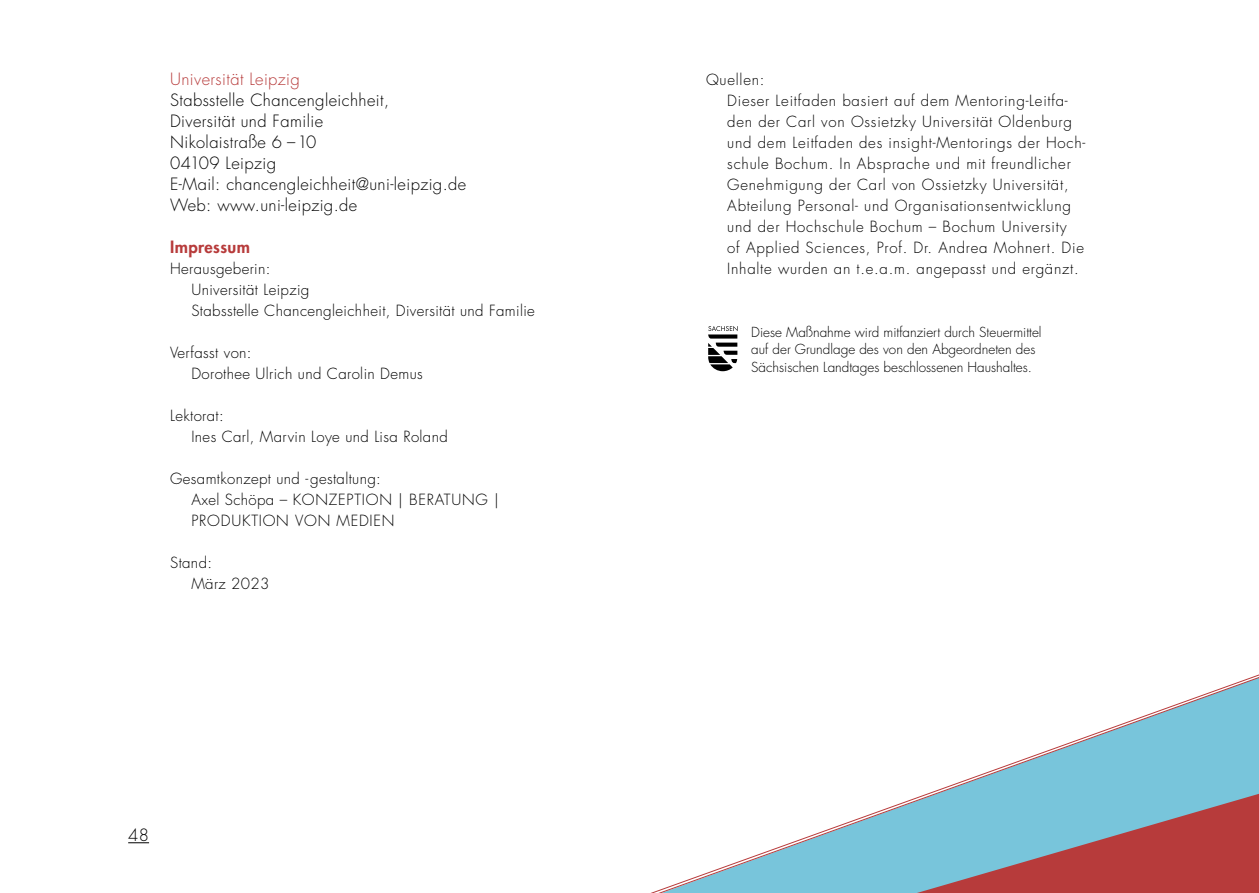
<style>
.page{position:relative;width:1259px;height:893px;background:#fff}
.page>*{position:absolute;margin:0;border:0;box-sizing:border-box;transform-origin:0 0}
.t1{font:300 16.5px/21px "Futura Std";letter-spacing:.025em;color:#000}
.t2{font:300 16.5px "Futura Std";letter-spacing:.025em;color:#b73b3b}
.t3{font:800 16.5px "Futura Std";letter-spacing:.025em;color:#b73b3b}
.t4{font:300 15px/21px "Futura Std";letter-spacing:.05em;color:#000}
.t5{font:300 15px/21px "Futura Std";letter-spacing:.025em;color:#000}
.t6{font:300 13.5px/17.5px "Futura Std";color:#000}
</style>
<div class="page">
<svg style="left:128px;top:842px;width:21px;height:1px"></svg>
<svg style="left:651px;top:674px;width:608px;height:219px"></svg>
<svg style="left:708px;top:326px;width:29px;height:45px"></svg>
<p class="t2" style="left:170px;top:69px;width:131px">Universität Leipzig</p>
<p class="t1" style="left:170px;top:90px;width:298px">Stabsstelle Chancengleichheit,<br>Diversität und Familie<br>Nikolaistraße 6 – 10<br>04109 Leipzig<br>E-Mail: chancengleichheit@uni-leipzig.de<br>Web: www.uni-leipzig.de</p>
<p class="t3" style="left:170px;top:237px;width:81px">Impressum</p>
<p class="t5" style="left:191px;top:259px;width:345px;text-indent:-21px">Herausgeberin:<br>Universität Leipzig<br>Stabsstelle Chancengleichheit, Diversität und Familie</p>
<p class="t5" style="left:191px;top:343px;width:233px;text-indent:-21px">Verfasst von:<br>Dorothee Ulrich und Carolin Demus</p>
<p class="t5" style="left:191px;top:406px;width:258px;text-indent:-21px">Lektorat:<br>Ines Carl, Marvin Loye und Lisa Roland</p>
<p class="t5" style="left:191px;top:469px;width:309px;text-indent:-21px">Gesamtkonzept und -gestaltung:<br>Axel Schöpa – KONZEPTION | BERATUNG |<br>PRODUKTION VON MEDIEN</p>
<p class="t5" style="left:191px;top:553px;width:80px;text-indent:-21px">Stand:<br>März 2023</p>
<p class="t1" style="left:128px;top:825px;width:22px">48</p>
<p class="t4" style="left:727px;top:70px;width:359px;text-indent:-21px">Quellen:<br>Dieser Leitfaden basiert auf dem Mentoring-Leitfa&shy;den der Carl von Ossietzky Universität Oldenburg und dem Leitfaden des insight-Mentorings der Hoch&shy;schule Bochum. In Absprache und mit freundlicher Genehmigung der Carl von Ossietzky Universität, Abteilung Personal- und Organisationsentwicklung und der Hochschule Bochum – Bochum University<br>of Applied Sciences, Prof. Dr. Andrea Mohnert. Die Inhalte wurden an t.e.a.m. angepasst und ergänzt.</p>
<p class="t6" style="left:751px;top:324px;width:292px">Diese Maßnahme wird mitfanziert durch Steuermittel auf der Grundlage des von den Abgeordneten des<br>Sächsischen Landtages beschlossenen Haushaltes.</p>
</div>
